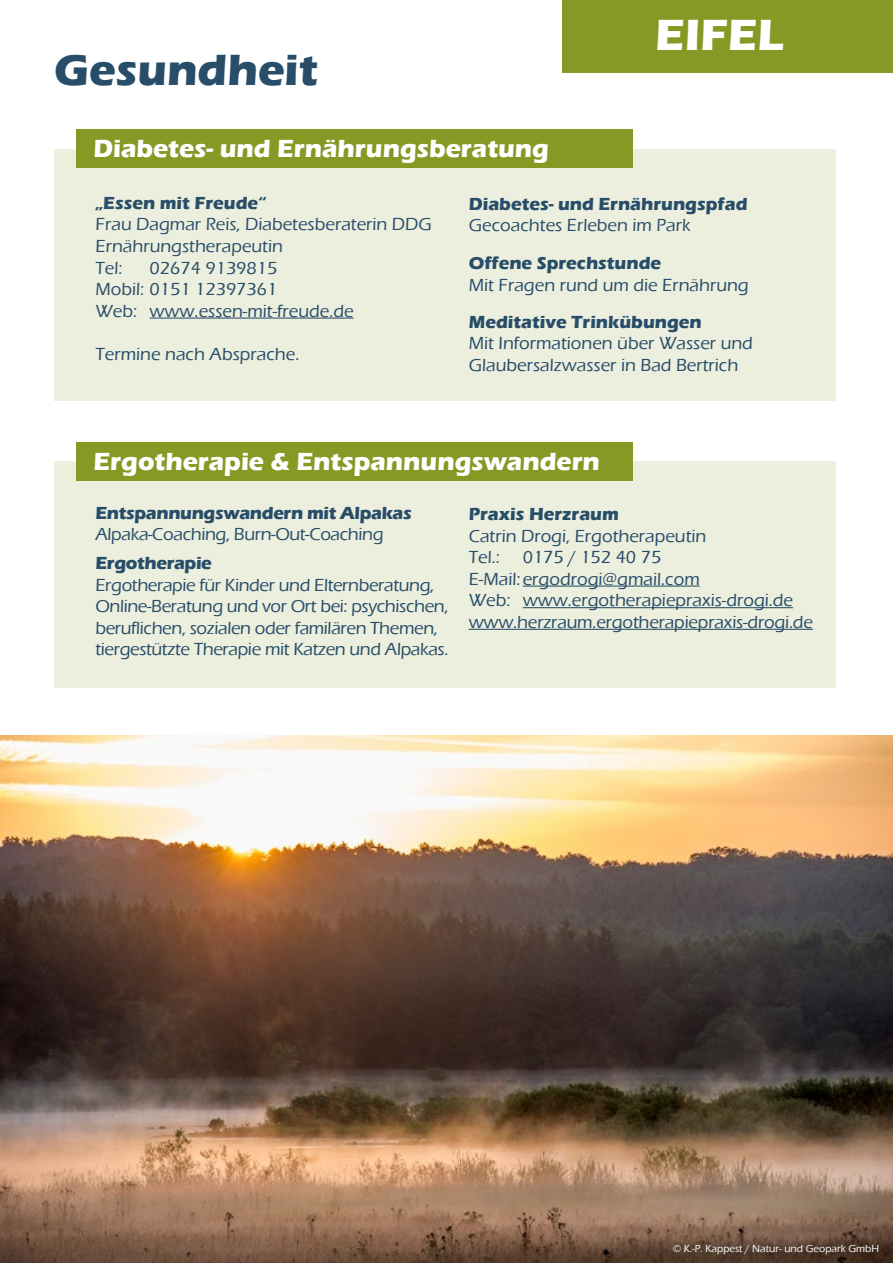
<style>
.page{position:relative;width:893px;height:1263px;background:#fff}
.page>*{position:absolute;margin:0;border:0;box-sizing:border-box;transform-origin:0 0}
.t1{font:700 45px "Eras ITC";color:#284d69}
.t2{font:700 45px "Eras ITC";color:#fff}
.t3{font:700 25.5px "Eras ITC";color:#fff}
.t4{font:500 18px/21.6px "Eras ITC";letter-spacing:-.01em;color:#284d69}
.t5{font:500 18px/21.6px "Eras ITC";color:#2a4e69}
.t6{font:700 18px "Eras ITC";color:#284d69}
.t7{font:700 18px "Eras ITC";letter-spacing:-.02em;color:#284d69}
.t8{font:700 18px "Eras ITC";color:#2a4e69}
.t9{font:500 10.5px "Eras ITC";color:#fff}
.s1{color:#284d69}
</style>
<div class="page">
<div style="left:563px;top:0;width:330px;height:72px;background:#859a25"></div>
<img style="left:0;top:735px;width:893px;height:528px">
<div style="left:54px;top:149px;width:781px;height:251px;background:#ecefde"></div>
<div style="left:54px;top:462px;width:781px;height:226px;background:#ecefde"></div>
<div style="left:76px;top:130px;width:556px;height:38px;background:#859a25"></div>
<div style="left:76px;top:443px;width:556px;height:38px;background:#859a25"></div>
<hr style="left:150px;top:318px;width:204px;height:1px;background:#284d69">
<hr style="left:523px;top:585px;width:177px;height:2px;background:#284d69">
<hr style="left:523px;top:607px;width:270px;height:1px;background:#284d69">
<hr style="left:469px;top:629px;width:344px;height:1px;background:#284d69">
<h1 class="t1" style="left:54px;top:44px;width:265px">Gesundheit</h1>
<h2 class="t3" style="left:93px;top:134px;width:457px">Diabetes- und Ernährungsberatung</h2>
<h1 class="t2" style="left:655px;top:9px;width:130px">EIFEL</h1>
<p class="t8" style="left:96px;top:192px;width:172px">„Essen mit Freude“</p>
<p class="t5" style="left:96px;top:214px;width:338px">Frau Dagmar Reis, Diabetesberaterin DDG<br>Ernährungstherapeutin<br>Tel:</p>
<p class="t5" style="left:96px;top:257px;width:260px;text-indent:54px">02674 9139815<br>Mobil: 0151 12397361<br>Web: <span class="s1">www.essen-mit-freude.de</span></p>
<p class="t4" style="left:96px;top:343px;width:205px">Termine nach Absprache.</p>
<p class="t6" style="left:469px;top:193px;width:280px">Diabetes- und Ernährungspfad</p>
<p class="t4" style="left:469px;top:215px;width:223px">Gecoachtes Erleben im Park</p>
<p class="t6" style="left:469px;top:253px;width:194px">Offene Sprechstunde</p>
<p class="t4" style="left:469px;top:274px;width:281px">Mit Fragen rund um die Ernährung</p>
<p class="t6" style="left:469px;top:311px;width:235px">Meditative Trinkübungen</p>
<p class="t4" style="left:469px;top:333px;width:286px">Mit Informationen über Wasser und<br>Glaubersalzwasser in Bad Bertrich</p>
<h2 class="t3" style="left:93px;top:447px;width:508px">Ergotherapie &amp; Entspannungswandern</h2>
<p class="t7" style="left:95px;top:502px;width:318px">Entspannungswandern mit Alpakas</p>
<p class="t4" style="left:95px;top:524px;width:290px">Alpaka-Coaching, Burn-Out-Coaching</p>
<p class="t7" style="left:95px;top:553px;width:118px">Ergotherapie</p>
<p class="t4" style="left:95px;top:574px;width:355px">Ergotherapie für Kinder und Elternberatung, Online-Beratung und vor Ort bei: psychischen, beruflichen, sozialen oder familären Themen, tiergestützte Therapie mit Katzen und Alpakas.</p>
<p class="t6" style="left:469px;top:504px;width:152px">Praxis Herzraum</p>
<p class="t4" style="left:469px;top:525px;width:239px">Catrin Drogi, Ergotherapeutin<br>Tel.:</p>
<p class="t4" style="left:469px;top:546px;width:346px;text-indent:54px">0175 / 152 40 75<br>E-Mail:ergodrogi@gmail.com<br>Web: www.ergotherapiepraxis-drogi.de www.herzraum.ergotherapiepraxis-drogi.de</p>
<p class="t9" style="left:673px;top:1242px;width:208px">© K.-P. Kappest / Natur- und Geopark GmbH</p>
</div>
